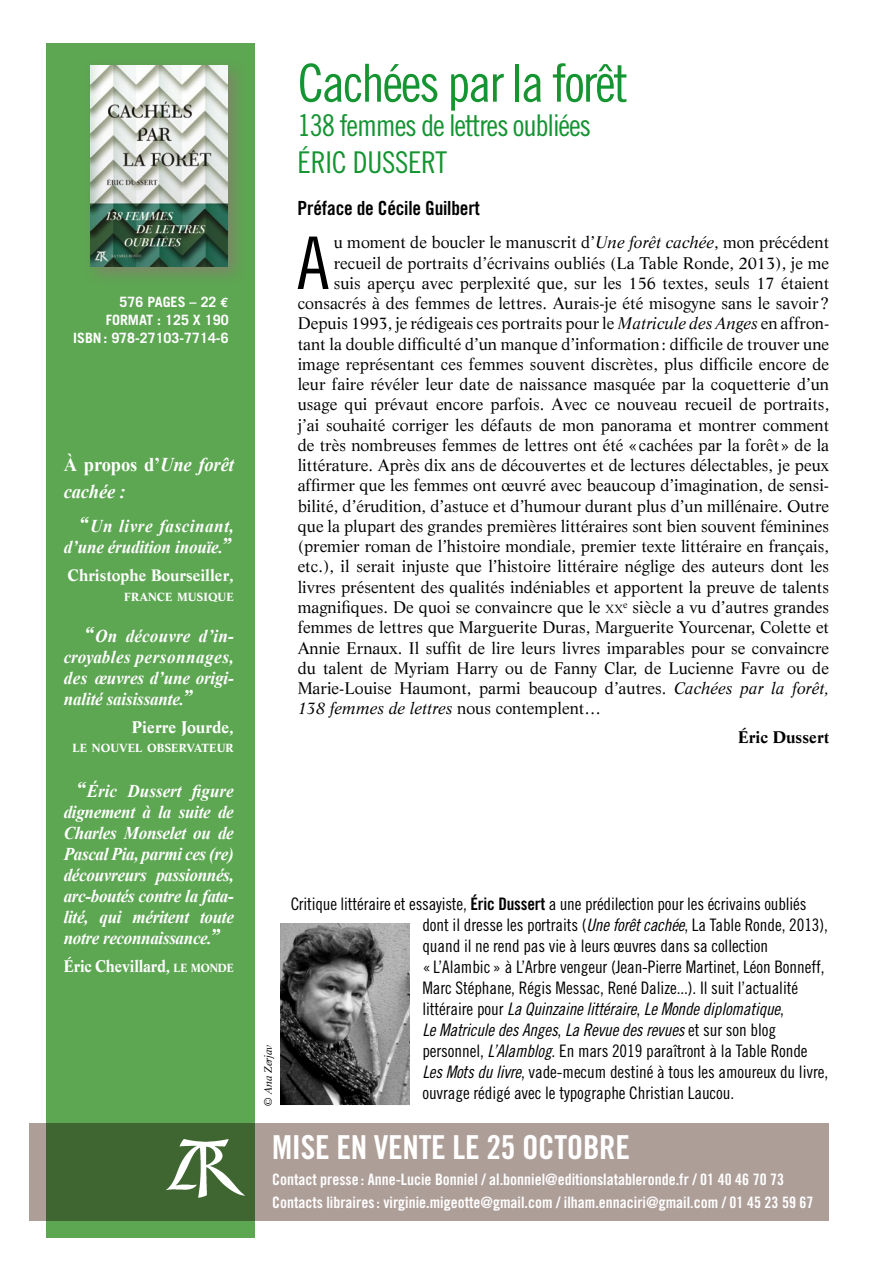
<style>
.page{position:relative;width:893px;height:1263px;background:#fff}
.page>*{position:absolute;margin:0;border:0;box-sizing:border-box;transform-origin:0 0}
.t1{font:72.6px "Trade Gothic Cond Eighteen";color:#000}
.t2{font:52.5px "Trade Gothic Cond Eighteen";letter-spacing:-.04em;color:#159432}
.t3{font:33px "Trade Gothic LT Std Bd Cn 20";letter-spacing:-.01em;color:#fff}
.t4{font:30px/37.2px "Trade Gothic Cond Eighteen";letter-spacing:-.04em;color:#159432}
.t5{font:italic 700 19.5px/27px "Times New Roman";letter-spacing:-.01em;color:#fff;scale:.95 1}
.t6{font:19.5px "Trade Gothic Bold Cond Twenty";letter-spacing:-.01em;color:#000}
.t7{font:italic 700 18px/21px "Times New Roman";letter-spacing:-.01em;color:#fff;text-align:justify;scale:.95 1}
.t8{font:17.25px/21px "Trade Gothic Cond Eighteen";letter-spacing:-.005em;color:#000}
.t9{font:17.25px/21px "Trade Gothic Cond Eighteen Obl";letter-spacing:-.01em;color:#000}
.t10{font:16.5px "Life";color:#000}
.t11{font:italic 16.5px "Life";color:#000}
.t12{font:700 16.5px "Life";letter-spacing:-.01em;color:#fff;scale:.95 1}
.t13{font:700 16.5px "Life";letter-spacing:-.01em;color:#fff}
.t14{font:700 16.5px "Life";color:#000}
.t15{font:700 16.2px "Life";color:#fff}
.t16{font:15.75px/22.5px "Trade Gothic LT Std Bd Cn 20";color:#fff}
.t17{font:700 14.25px/18px "Trade Gothic";color:#fff;text-align:right}
.t18{font:700 11.55px "Life";color:#fff}
.t19{font:italic 10.5px "Life";letter-spacing:-.005em;color:#000}
.s1{font-family:"Euro Mono";font-size:13.5px}
.s2{font-style:normal}
.s3{font-family:"Life";font-style:normal;font-size:21px}
.s4{font-size:16.5px}
.s5{font-size:11.55px}
.s6{font-style:italic}
.s7{font-family:"Trade Gothic Bold Cond Twenty"}
.s8{font-family:"Trade Gothic Cond Eighteen Obl"}
.s9{font-family:"Trade Gothic Cond Eighteen"}
</style>
<div class="page">
<div style="left:47px;top:43px;width:208px;height:1194px;background:#5da652"></div>
<img style="left:281px;top:924px;width:129px;height:180px">
<svg style="left:30px;top:1123px;width:799px;height:97px;background:#969282"></svg>
<img style="left:166px;top:1137px;width:82px;height:62px">
<div style="left:82px;top:58px;width:166px;height:229px;background:#8c7872;opacity:.75"></div>
<img style="left:91px;top:66px;width:137px;height:200px">
<p class="t17" style="left:73px;top:292px;width:157px">576 PAGES – 22 <span class="s1">€<br></span>FORMAT : 125 X 190<br>ISBN: 978-27103-7714-6</p>
<p class="t5" style="left:64px;top:451px;width:181px"><span class="s2">À propos d’</span>Une forêt cachée :</p>
<p class="t7" style="left:64px;top:515px;width:181px;text-align:right"><span class="s3">“</span>Un livre fascinant, d’une érudition inouïe.<span class="s3">”</span></p>
<p class="t15" style="left:68px;top:566px;width:168px">Christophe Bourseiller<span class="s4">,</span></p>
<p class="t18" style="left:124px;top:590px;width:111px">FRANCE MUSIQUE</p>
<p class="t7" style="left:64px;top:625px;width:181px;text-indent:21px"><span class="s3">“</span>On découvre d’in&shy;croyables personnages, des œuvres d’une origi&shy;nalité saisissante.<span class="s3">”</span></p>
<p class="t13" style="left:132px;top:717px;width:104px">Pierre Jourde,</p>
<p class="t18" style="left:72px;top:741px;width:163px">LE NOUVEL OBSERVATEUR</p>
<p class="t7" style="left:64px;top:780px;width:181px;text-indent:13px"><span class="s3">“</span>Éric Dussert figure dignement à la suite de Charles Monselet ou de Pascal Pia, parmi ces (re) découvreurs passionnés, arc-boutés contre la fata&shy;lité, qui méritent toute notre reconnaissance.<span class="s3">”</span></p>
<p class="t12" style="left:64px;top:956px;width:181px">Éric Chevillard, <span class="s5">LE MONDE</span></p>
<h2 class="t2" style="left:298px;top:52px;width:332px">Cachées par la forêt</h2>
<h3 class="t4" style="left:298px;top:106px;width:295px">138 femmes de lettres oubliées<br>ÉRIC DUSSERT</h3>
<p class="t6" style="left:298px;top:197px;width:184px">Préface de Cécile Guilbert</p>
<h1 class="t1" style="left:297px;top:220px;width:34px">A</h1>
<p class="t10" style="left:334px;top:233px;width:497px">u moment de boucler le manuscrit d’<span class="s6">Une forêt cachée</span>, mon précédent</p>
<p class="t10" style="left:334px;top:253px;width:497px">recueil de portraits d’écrivains oubliés (La Table Ronde, 2013), je me</p>
<p class="t10" style="left:334px;top:273px;width:497px">suis aperçu avec perplexité que, sur les 156 textes, seuls 17 étaient</p>
<p class="t10" style="left:298px;top:293px;width:533px">consacrés à des femmes de lettres. Aurais-je été misogyne sans le savoir?</p>
<p class="t10" style="left:298px;top:314px;width:533px">Depuis 1993, je rédigeais ces portraits pour le <span class="s6">Matricule des Anges</span> en affron-</p>
<p class="t10" style="left:298px;top:334px;width:533px">tant la double difficulté d’un manque d’information: difficile de trouver une</p>
<p class="t10" style="left:298px;top:354px;width:533px">image représentant ces femmes souvent discrètes, plus difficile encore de</p>
<p class="t10" style="left:298px;top:374px;width:533px">leur faire révéler leur date de naissance masquée par la coquetterie d’un</p>
<p class="t10" style="left:298px;top:394px;width:533px">usage qui prévaut encore parfois. Avec ce nouveau recueil de portraits,</p>
<p class="t10" style="left:298px;top:415px;width:533px">j’ai souhaité corriger les défauts de mon panorama et montrer comment</p>
<p class="t10" style="left:298px;top:435px;width:533px">de très nombreuses femmes de lettres ont été « cachées par la forêt » de la</p>
<p class="t10" style="left:298px;top:455px;width:533px">littérature. Après dix ans de découvertes et de lectures délectables, je peux</p>
<p class="t10" style="left:298px;top:475px;width:533px">affirmer que les femmes ont œuvré avec beaucoup d’imagination, de sensi-</p>
<p class="t10" style="left:298px;top:496px;width:533px">bilité, d’érudition, d’astuce et d’humour durant plus d’un millénaire. Outre</p>
<p class="t10" style="left:298px;top:516px;width:533px">que la plupart des grandes premières littéraires sont bien souvent féminines</p>
<p class="t10" style="left:298px;top:536px;width:533px">(premier roman de l’histoire mondiale, premier texte littéraire en français,</p>
<p class="t10" style="left:298px;top:556px;width:533px">etc.), il serait injuste que l’histoire littéraire néglige des auteurs dont les</p>
<p class="t10" style="left:298px;top:577px;width:533px">livres présentent des qualités indéniables et apportent la preuve de talents</p>
<p class="t10" style="left:298px;top:597px;width:533px">magnifiques. De quoi se convaincre que le <span class="s5">xx</span><sup>e</sup> siècle a vu d’autres grandes</p>
<p class="t10" style="left:298px;top:617px;width:533px">femmes de lettres que Marguerite Duras, Marguerite Yourcenar, Colette et</p>
<p class="t10" style="left:298px;top:638px;width:533px">Annie Ernaux. Il suffit de lire leurs livres imparables pour se convaincre</p>
<p class="t10" style="left:298px;top:658px;width:533px">du talent de Myriam Harry ou de Fanny Clar, de Lucienne Favre ou de</p>
<p class="t10" style="left:298px;top:678px;width:533px">Marie-Louise Haumont, parmi beaucoup d’autres. <span class="s6">Cachées par la forêt,</span></p>
<p class="t11" style="left:298px;top:698px;width:305px">138 femmes de lettres <span class="s2">nous contemplent…</span></p>
<p class="t14" style="left:738px;top:727px;width:93px">Éric Dussert</p>
<p class="t19" style="left:262px;top:1106px;width:63px;rotate:-90deg">© Ana Zerjav</p>
<p class="t8" style="left:422px;top:894px;width:407px;text-indent:-132px">Critique littéraire et essayiste, <span class="s7">Éric Dussert</span> a une prédilection pour les écrivains oubliés dont il dresse les portraits (<span class="s8">Une forêt cachée</span>, La Table Ronde, 2013), quand il ne rend pas vie à leurs œuvres dans sa collection «L’Alambic» à L’Arbre vengeur (Jean-Pierre Martinet, Léon Bonneff, Marc Stéphane, Régis Messac, René Dalize...). Il suit l’actualité</p>
<p class="t9" style="left:422px;top:999px;width:363px"><span class="s9">littéraire pour</span> La Quinzaine littéraire<span class="s9">,</span> Le Monde diplomatique<span class="s9">,<br></span>Le Matricule des Anges<span class="s9">,</span> La Revue des revues <span class="s9">et sur son blog</span></p>
<p class="t8" style="left:422px;top:1040px;width:407px">personnel, <span class="s8">L’Alamblog</span>. En mars 2019 paraîtront à la Table Ronde<br><span class="s8">Les Mots du livre</span>, vade-mecum destiné à tous les amoureux du livre, ouvrage rédigé avec le typographe Christian Laucou.</p>
<h3 class="t3" style="left:272px;top:1127px;width:359px">MISE EN VENTE LE 25 OCTOBRE</h3>
<p class="t16" style="left:272px;top:1168px;width:543px">Contact presse : Anne-Lucie Bonniel / al.bonniel@editionslatableronde.fr / 01 40 46 70 73<br>Contacts libraires: virginie.migeotte@gmail.com / ilham.ennaciri@gmail.com / 01 45 23 59 67</p>
</div>
